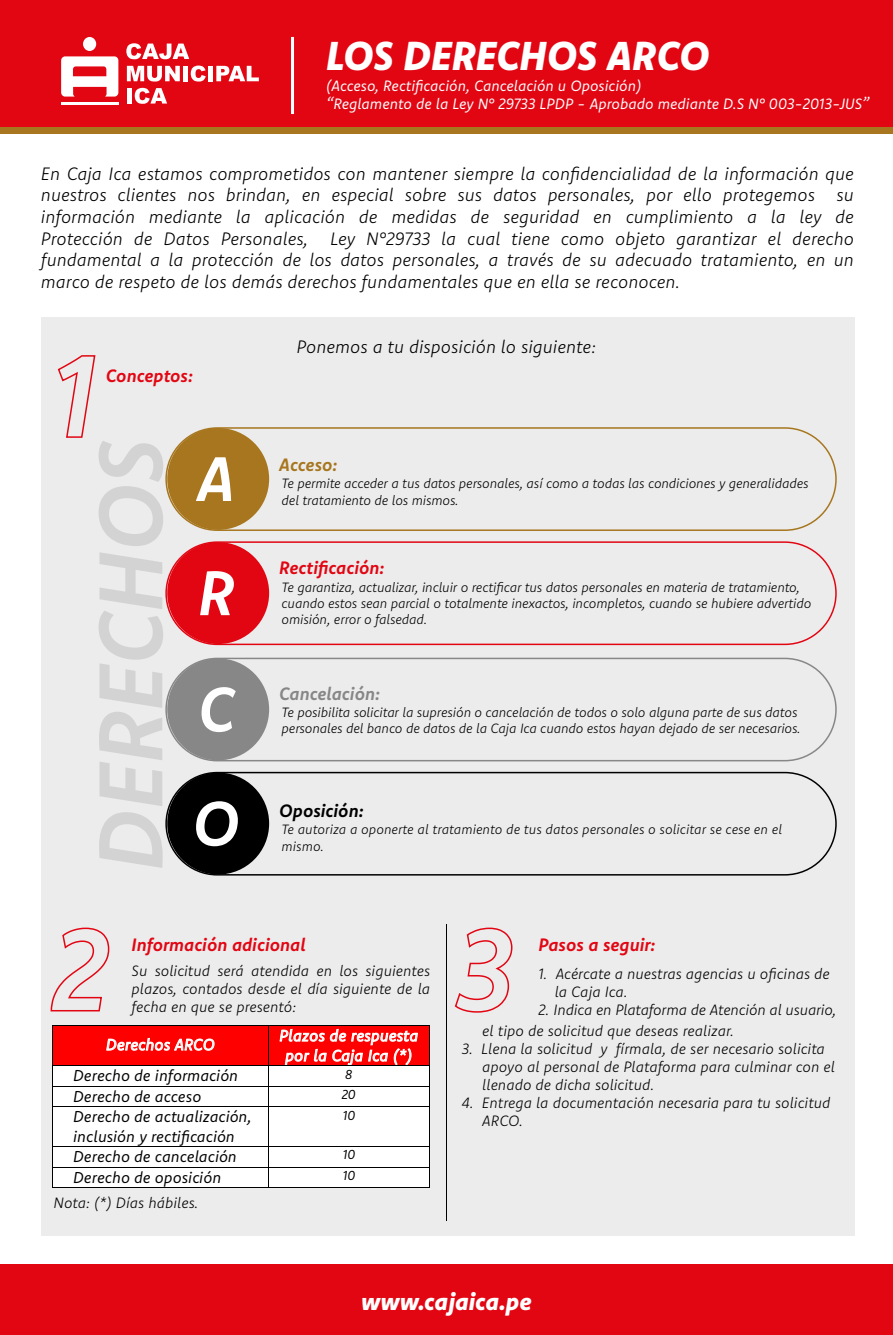
<style>
.page{position:relative;width:893px;height:1335px;background:#fff}
.page>*{position:absolute;margin:0;border:0;box-sizing:border-box;transform-origin:0 0}
.t1{font:italic 700 63px "Komet Pro";color:#fff}
.t2{font:italic 800 40.5px "Komet Pro";color:#fff}
.t3{font:italic 800 24px "Komet Pro";color:#fff}
.t4{font:italic 300 18px/21.6px "Komet Pro";color:#000;text-align:justify}
.t5{font:italic 700 18px "Komet Pro";color:#e20613}
.t6{font:italic 700 18px "Komet Pro";color:#878787}
.t7{font:italic 700 18px "Komet Pro";color:#000}
.t8{font:italic 700 18px "Komet Pro";letter-spacing:-.01em;color:#a7761e}
.t9{font:italic 15.75px/19.6px "Komet Pro";letter-spacing:.005em;color:#000}
.t10{font:italic 15.75px/20px "Komet Pro";letter-spacing:.01em;color:#fff;text-align:center}
.t11{font:italic 300 15px/18px "Komet Pro";color:#000}
.t12{font:italic 15px/18px "Komet Pro";color:#fff}
.t13{font:italic 300 13.5px/16.2px "Komet Pro";letter-spacing:-.01em;color:#000}
.t14{font:italic 13.05px "Komet Pro";letter-spacing:.005em;color:#000}
</style>
<div class="page">
<div style="left:41px;top:317px;width:813px;height:918px;background:#ececec"></div>
<div style="left:0;top:0;width:893px;height:127px;background:#e20613"></div>
<div style="left:0;top:128px;width:893px;height:6px;background:#a7761e"></div>
<div style="left:83px;top:37px;width:13px;height:14px;background:#fff;border-radius:50%"></div>
<hr style="left:61px;top:102px;width:57px;height:2px;background:#fff">
<svg style="left:61px;top:56px;width:57px;height:41px"></svg>
<svg style="left:126px;top:43px;width:63px;height:16px"></svg>
<div style="left:183px;top:66px;width:5px;height:15px;background:#fff"></div>
<svg style="left:216px;top:66px;width:43px;height:15px"></svg>
<svg style="left:135px;top:88px;width:32px;height:16px"></svg>
<div style="left:127px;top:88px;width:5px;height:16px;background:#fff"></div>
<svg style="left:127px;top:66px;width:53px;height:16px"></svg>
<div style="left:208px;top:66px;width:5px;height:15px;background:#fff"></div>
<svg style="left:191px;top:66px;width:15px;height:16px"></svg>
<hr style="left:291px;top:37px;width:3px;height:77px;background:#fff">
<svg style="left:50px;top:927px;width:60px;height:85px"></svg>
<svg style="left:454px;top:927px;width:59px;height:86px"></svg>
<hr style="left:446px;top:924px;width:1px;height:296px;background:#000">
<svg style="left:99px;top:812px;width:64px;height:56px"></svg>
<svg style="left:99px;top:552px;width:64px;height:254px"></svg>
<svg style="left:57px;top:355px;width:106px;height:191px"></svg>
<div style="left:53px;top:1025px;width:376px;height:162px;background:#fff"></div>
<div style="left:54px;top:1026px;width:7px;height:20px;background:#f00"></div>
<div style="left:261px;top:1026px;width:7px;height:20px;background:#f00"></div>
<div style="left:54px;top:1046px;width:214px;height:19px;background:#f00"></div>
<div style="left:61px;top:1026px;width:200px;height:20px;background:#f00"></div>
<svg style="left:106px;top:1038px;width:109px;height:13px"></svg>
<div style="left:269px;top:1026px;width:7px;height:39px;background:#f00"></div>
<div style="left:422px;top:1026px;width:7px;height:39px;background:#f00"></div>
<div style="left:276px;top:1026px;width:146px;height:20px;background:#f00"></div>
<div style="left:276px;top:1046px;width:146px;height:19px;background:#f00"></div>
<svg style="left:280px;top:1029px;width:138px;height:36px"></svg>
<hr style="left:53px;top:1025px;width:215px;height:1px;background:#000">
<hr style="left:269px;top:1025px;width:160px;height:1px;background:#000">
<hr style="left:53px;top:1026px;width:1px;height:39px;background:#000">
<hr style="left:268px;top:1026px;width:1px;height:39px;background:#000">
<hr style="left:429px;top:1026px;width:1px;height:39px;background:#000">
<hr style="left:53px;top:1065px;width:215px;height:1px;background:#000">
<hr style="left:269px;top:1065px;width:160px;height:1px;background:#000">
<hr style="left:53px;top:1086px;width:215px;height:1px;background:#000">
<hr style="left:269px;top:1086px;width:160px;height:1px;background:#000">
<hr style="left:53px;top:1106px;width:215px;height:1px;background:#000">
<svg style="left:268px;top:1065px;width:1px;height:42px"></svg>
<hr style="left:269px;top:1106px;width:160px;height:1px;background:#000">
<svg style="left:429px;top:1065px;width:1px;height:42px"></svg>
<hr style="left:53px;top:1107px;width:1px;height:39px;background:#000">
<hr style="left:268px;top:1107px;width:1px;height:39px;background:#000">
<hr style="left:429px;top:1107px;width:1px;height:39px;background:#000">
<hr style="left:53px;top:1146px;width:215px;height:1px;background:#000">
<hr style="left:269px;top:1146px;width:160px;height:1px;background:#000">
<hr style="left:53px;top:1167px;width:215px;height:1px;background:#000">
<hr style="left:269px;top:1167px;width:160px;height:1px;background:#000">
<hr style="left:53px;top:1187px;width:215px;height:1px;background:#000">
<svg style="left:268px;top:1146px;width:1px;height:42px"></svg>
<hr style="left:269px;top:1187px;width:160px;height:1px;background:#000">
<svg style="left:429px;top:1146px;width:1px;height:42px"></svg>
<div style="left:0;top:1264px;width:893px;height:71px;background:#e20613"></div>
<svg style="left:165px;top:427px;width:672px;height:104px"></svg>
<svg style="left:165px;top:541px;width:672px;height:105px"></svg>
<svg style="left:165px;top:657px;width:672px;height:105px"></svg>
<svg style="left:165px;top:771px;width:672px;height:105px"></svg>
<h2 class="t2" style="left:326px;top:30px;width:385px">LOS DERECHOS ARCO</h2>
<p class="t12" style="left:326px;top:76px;width:545px">(Acceso, Rectificación, Cancelación u Oposición)<br>“Reglamento de la Ley N° 29733 LPDP - Aprobado mediante D.S N° 003-2013-JUS”</p>
<p class="t4" style="left:41px;top:162px;width:814px">En Caja Ica estamos comprometidos con mantener siempre la confidencialidad de la información que nuestros clientes nos brindan, en especial sobre sus datos personales, por ello protegemos su información mediante la aplicación de medidas de seguridad en cumplimiento a la ley de Protección de Datos Personales, Ley N°29733 la cual tiene como objeto garantizar el derecho fundamental a la protección de los datos personales, a través de su adecuado tratamiento, en un marco de respeto de los demás derechos fundamentales que en ella se reconocen.</p>
<h3 class="t5" style="left:106px;top:364px;width:89px">Conceptos:</h3>
<h1 class="t1" style="left:197px;top:438px;width:40px">A</h1>
<h1 class="t1" style="left:198px;top:552px;width:38px">R</h1>
<h1 class="t1" style="left:198px;top:668px;width:38px">C</h1>
<h1 class="t1" style="left:192px;top:783px;width:49px">O</h1>
<h3 class="t4" style="left:296px;top:335px;width:301px">Ponemos a tu disposición lo siguiente:</h3>
<h3 class="t8" style="left:279px;top:453px;width:60px">Acceso:</h3>
<p class="t13" style="left:282px;top:475px;width:528px">Te permite acceder a tus datos personales, así como a todas las condiciones y generalidades del tratamiento de los mismos.</p>
<h3 class="t5" style="left:279px;top:556px;width:107px">Rectificación:</h3>
<p class="t13" style="left:282px;top:579px;width:531px">Te garantiza, actualizar, incluir o rectificar tus datos personales en materia de tratamiento, cuando estos sean parcial o totalmente inexactos, incompletos, cuando se hubiere advertido omisión, error o falsedad.</p>
<h3 class="t6" style="left:279px;top:681px;width:102px">Cancelación:</h3>
<p class="t13" style="left:282px;top:704px;width:521px">Te posibilita solicitar la supresión o cancelación de todos o solo alguna parte de sus datos personales del banco de datos de la Caja Ica cuando estos hayan dejado de ser necesarios.</p>
<h3 class="t7" style="left:279px;top:799px;width:86px">Oposición:</h3>
<p class="t13" style="left:282px;top:821px;width:502px">Te autoriza a oponerte al tratamiento de tus datos personales o solicitar se cese en el mismo.</p>
<h3 class="t5" style="left:132px;top:933px;width:176px">Información adicional</h3>
<p class="t11" style="left:132px;top:961px;width:300px;text-align:justify">Su solicitud será atendida en los siguientes plazos, contados desde el día siguiente de la fecha en que se presentó:</p>
<p class="t10" style="left:106px;top:1034px;width:110px">Derechos ARCO</p>
<p class="t10" style="left:279px;top:1025px;width:140px">Plazos de respuesta por la Caja Ica (*)</p>
<p class="t9" style="left:73px;top:1066px;width:166px">Derecho de información</p>
<p class="t14" style="left:345px;top:1065px;width:9px">8</p>
<p class="t9" style="left:73px;top:1086px;width:130px">Derecho de acceso</p>
<p class="t14" style="left:342px;top:1086px;width:16px">20</p>
<p class="t9" style="left:73px;top:1106px;width:180px">Derecho de actualización, inclusión y rectificación</p>
<p class="t14" style="left:343px;top:1106px;width:14px">10</p>
<p class="t9" style="left:73px;top:1146px;width:165px">Derecho de cancelación</p>
<p class="t14" style="left:343px;top:1146px;width:14px">10</p>
<p class="t9" style="left:73px;top:1167px;width:150px">Derecho de oposición</p>
<p class="t14" style="left:343px;top:1167px;width:14px">10</p>
<p class="t11" style="left:54px;top:1193px;width:146px">Nota: (*) Días hábiles.</p>
<h3 class="t5" style="left:538px;top:933px;width:119px">Pasos a seguir:</h3>
<p class="t11" style="left:555px;top:964px;width:277px;text-indent:-16px">1. Acércate a nuestras agencias u oficinas de la Caja Ica.</p>
<p class="t11" style="left:538px;top:1000px;width:300px">2. Indica en Plataforma de Atención al usuario,</p>
<p class="t11" style="left:482px;top:1022px;width:253px">el tipo de solicitud que deseas realizar.</p>
<p class="t11" style="left:482px;top:1040px;width:354px;text-indent:-20px">3. Llena la solicitud y fírmala, de ser necesario solicita apoyo al personal de Plataforma para culminar con el llenado de dicha solicitud.</p>
<p class="t11" style="left:482px;top:1094px;width:350px;text-indent:-20px">4. Entrega la documentación necesaria para tu solicitud<br>ARCO.</p>
<h3 class="t3" style="left:361px;top:1286px;width:172px">www.cajaica.pe</h3>
</div>
